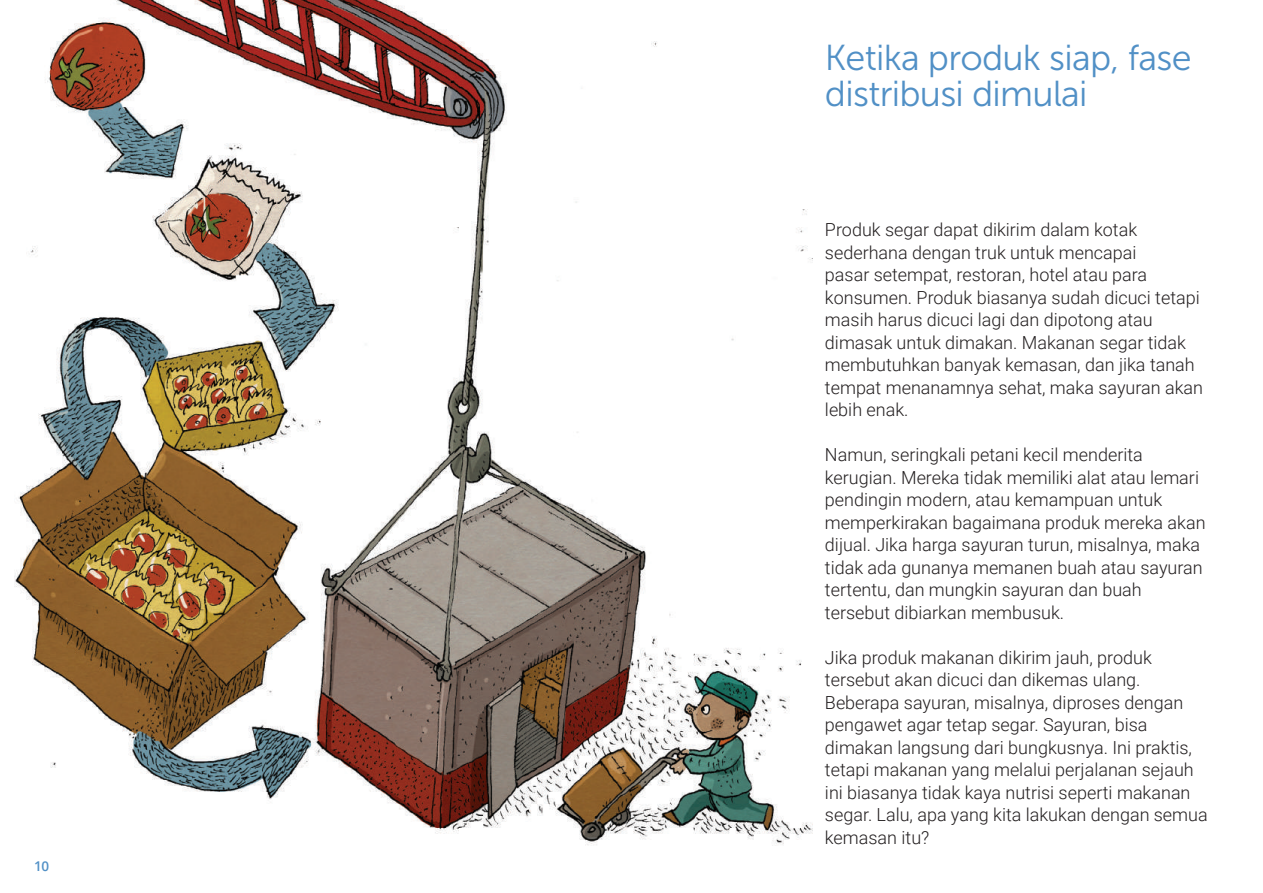
<style>
.page{position:relative;width:1263px;height:893px;background:#fff}
.page>*{position:absolute;margin:0;border:0;box-sizing:border-box;transform-origin:0 0}
.t1{font:36px/36px "Museo Sans 300";letter-spacing:-.02em;color:#5190c6}
.t2{font:300 18px/22.5px "Roboto";color:#231f20}
.t3{font:600 13.5px "Open Sans";color:#5190c6}
</style>
<div class="page">
<img style="left:15px;top:0;width:797px;height:846px">
<p class="t3" style="left:34px;top:856px;width:17px">10</p>
<h1 class="t1" style="left:825px;top:39px;width:368px">Ketika produk siap, fase distribusi dimulai</h1>
<p class="t2" style="left:825px;top:218px;width:380px">Produk segar dapat dikirim dalam kotak sederhana dengan truk untuk mencapai<br>pasar setempat, restoran, hotel atau para konsumen. Produk biasanya sudah dicuci tetapi masih harus dicuci lagi dan dipotong atau dimasak untuk dimakan. Makanan segar tidak membutuhkan banyak kemasan, dan jika tanah tempat menanamnya sehat, maka sayuran akan lebih enak.</p>
<p class="t2" style="left:825px;top:443px;width:382px">Namun, seringkali petani kecil menderita kerugian. Mereka tidak memiliki alat atau lemari pendingin modern, atau kemampuan untuk memperkirakan bagaimana produk mereka akan dijual. Jika harga sayuran turun, misalnya, maka tidak ada gunanya memanen buah atau sayuran tertentu, dan mungkin sayuran dan buah tersebut dibiarkan membusuk.</p>
<p class="t2" style="left:825px;top:645px;width:384px">Jika produk makanan dikirim jauh, produk tersebut akan dicuci dan dikemas ulang.<br>Beberapa sayuran, misalnya, diproses dengan pengawet agar tetap segar. Sayuran, bisa dimakan langsung dari bungkusnya. Ini praktis, tetapi makanan yang melalui perjalanan sejauh ini biasanya tidak kaya nutrisi seperti makanan segar. Lalu, apa yang kita lakukan dengan semua kemasan itu?</p>
</div>
